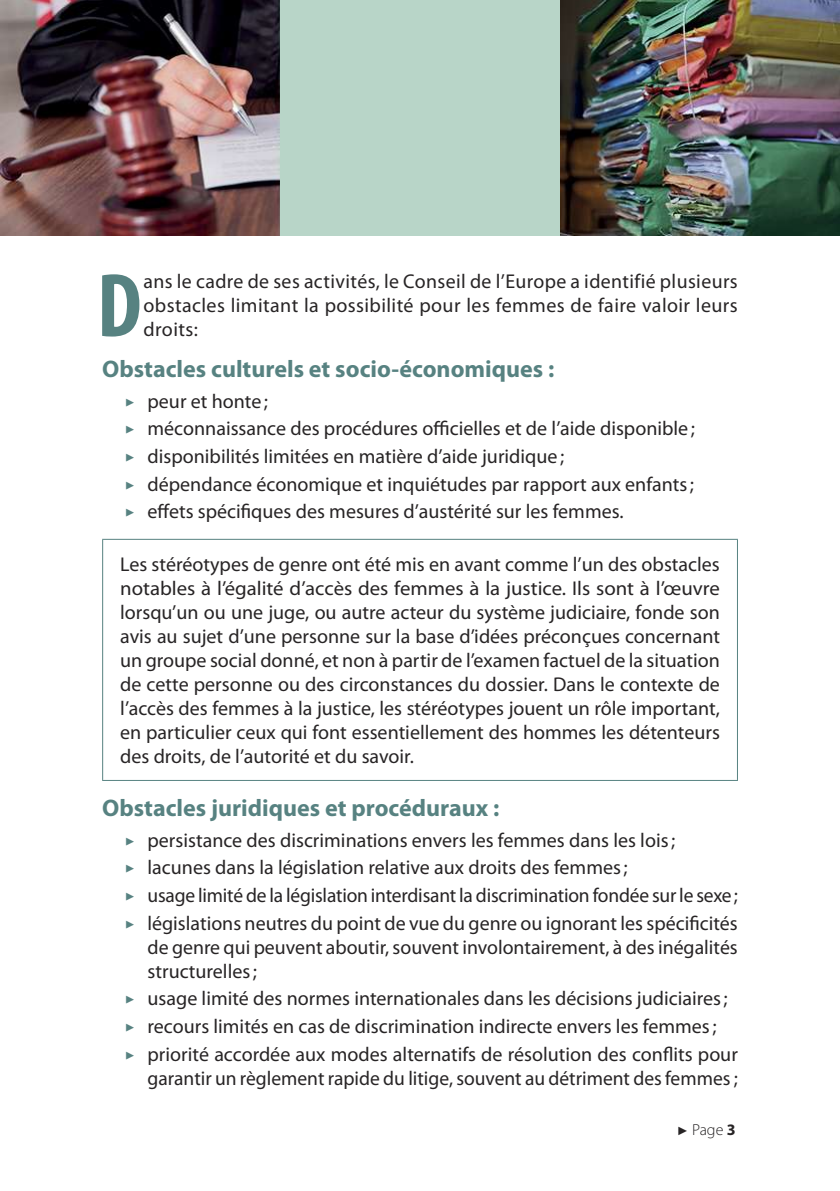
<style>
.page{position:relative;width:840px;height:1191px;background:#fff}
.page>*{position:absolute;margin:0;border:0;box-sizing:border-box;transform-origin:0 0}
.t1{font:700 condensed 91.2px "Myriad Pro";color:#578281}
.t2{font:700 24px "Myriad Pro";color:#578281}
.t3{font:20px/24px "Myriad Pro";color:#272425;text-align:justify}
.t4{font:300 16px "Myriad Pro";color:#272425}
.s1{color:#578281}
.s2{font-family:"Arial";font-weight:400;font-size:12px}
.s3{font-weight:700}
</style>
<div class="page">
<img style="left:0;top:0;width:280px;height:235px">
<img style="left:559px;top:0;width:280px;height:235px">
<hr style="left:102px;top:539px;width:635px;height:1px;background:#578281">
<hr style="left:102px;top:540px;width:1px;height:240px;background:#578281">
<hr style="left:736px;top:540px;width:1px;height:240px;background:#578281">
<hr style="left:102px;top:780px;width:635px;height:1px;background:#578281">
<div style="left:280px;top:0;width:279px;height:235px;background:#b8d5c8"></div>
<h1 class="t1" style="left:97px;top:251px;width:46px">D</h1>
<p class="t3" style="left:143px;top:271px;width:595px">ans le cadre de ses activités, le Conseil de l’Europe a identifié plusieurs obstacles limitant la possibilité pour les femmes de faire valoir leurs droits:</p>
<p class="t2" style="left:102px;top:360px;width:453px">Obstacles culturels et socio-économiques :</p>
<p class="t3" style="left:125px;top:390px;width:145px"><span class="s1">✓</span> peur et honte;</p>
<p class="t3" style="left:125px;top:418px;width:571px"><span class="s1">✓</span> méconnaissance des procédures officielles et de l’aide disponible ;</p>
<p class="t3" style="left:125px;top:446px;width:440px"><span class="s1">✓</span> disponibilités limitées en matière d’aide juridique ;</p>
<p class="t3" style="left:125px;top:473px;width:570px"><span class="s1">✓</span> dépendance économique et inquiétudes par rapport aux enfants;</p>
<p class="t3" style="left:125px;top:501px;width:500px"><span class="s1">✓</span> effets spécifiques des mesures d’austérité sur les femmes.</p>
<p class="t3" style="left:120px;top:554px;width:601px">Les stéréotypes de genre ont été mis en avant comme l’un des obstacles notables à l’égalité d’accès des femmes à la justice. Ils sont à l’œuvre lorsqu’un ou une juge, ou autre acteur du système judiciaire, fonde son avis au sujet d’une personne sur la base d’idées préconçues concernant un groupe social donné, et non à partir de l’examen factuel de la situation de cette personne ou des circonstances du dossier. Dans le contexte de l’accès des femmes à la justice, les stéréotypes jouent un rôle important, en particulier ceux qui font essentiellement des hommes les détenteurs des droits, de l’autorité et du savoir.</p>
<p class="t2" style="left:102px;top:799px;width:398px">Obstacles juridiques et procéduraux :</p>
<p class="t3" style="left:125px;top:829px;width:551px"><span class="s1">✓</span> persistance des discriminations envers les femmes dans les lois;</p>
<p class="t3" style="left:125px;top:857px;width:504px"><span class="s1">✓</span> lacunes dans la législation relative aux droits des femmes;</p>
<p class="t3" style="left:125px;top:885px;width:614px"><span class="s1">✓</span> usage limité de la législation interdisant la discrimination fondée sur le sexe;</p>
<p class="t3" style="left:147px;top:912px;width:591px;text-indent:-23px"><span class="s1">✓</span> législations neutres du point de vue du genre ou ignorant les spécificités de genre qui peuvent aboutir, souvent involontairement, à des inégalités structurelles;</p>
<p class="t3" style="left:125px;top:988px;width:604px"><span class="s1">✓</span> usage limité des normes internationales dans les décisions judiciaires;</p>
<p class="t3" style="left:125px;top:1015px;width:592px"><span class="s1">✓</span> recours limités en cas de discrimination indirecte envers les femmes;</p>
<p class="t3" style="left:125px;top:1043px;width:614px;text-align:right"><span class="s1">✓</span> priorité accordée aux modes alternatifs de résolution des conflits pour garantir un règlement rapide du litige, souvent au détriment des femmes ;</p>
<p class="t4" style="left:676px;top:1123px;width:60px"><span class="s2">►</span> Page <span class="s3">3</span></p>
</div>
